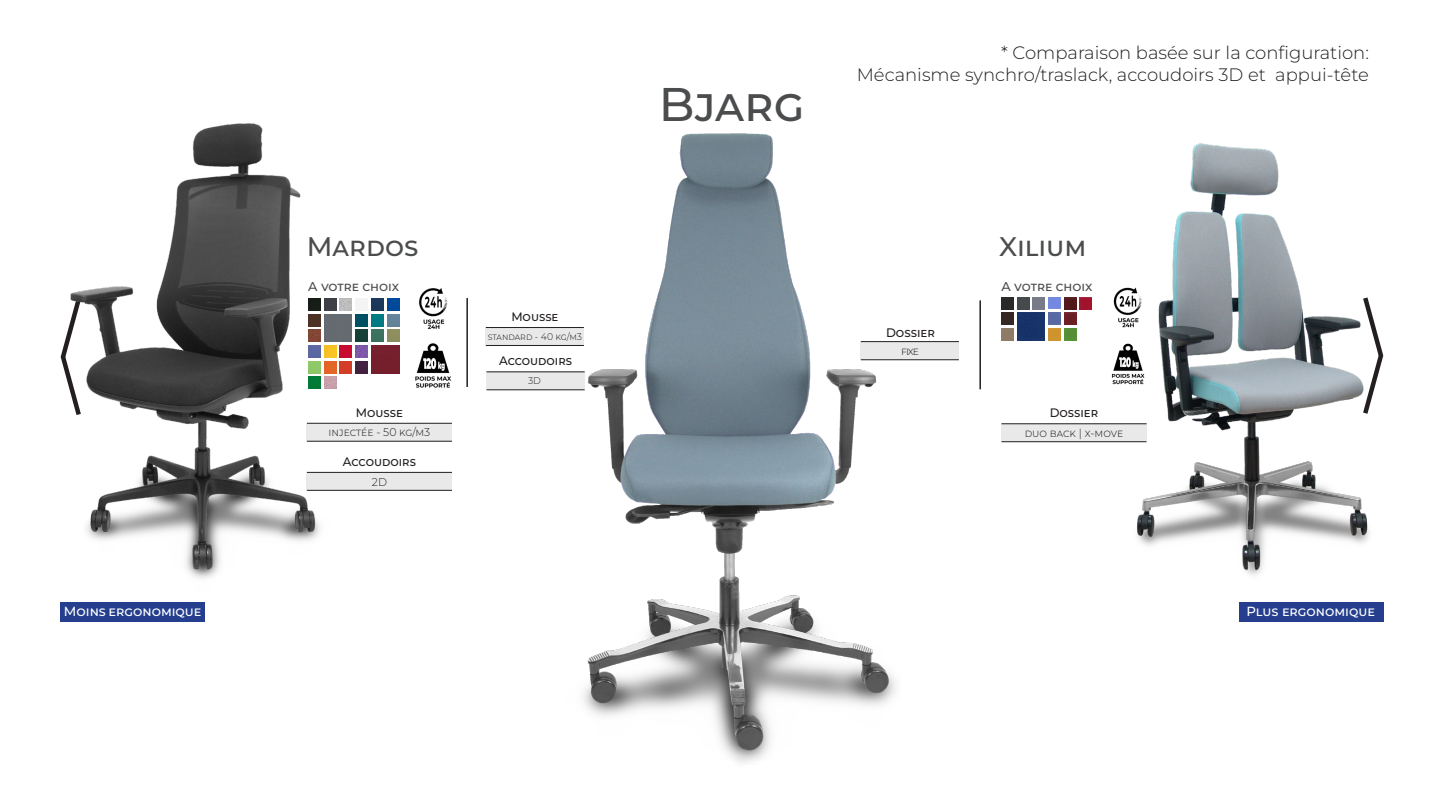
<style>
.page{position:relative;width:1440px;height:810px;background:#fff}
.page>*{position:absolute;margin:0;border:0;box-sizing:border-box;transform-origin:0 0}
.Familia{font:100 47.25px "Montserrat";color:#4b4c4d}
.Familia-2{font:100 26.85px "Montserrat";color:#4b4c4d}
.Familia-3{font:100 18px/21.6px "Montserrat";color:#231f20;text-align:right}
.Familia-4{font:100 13.2px "Montserrat";color:#fff}
.Familia-5{font:100 12.75px "Montserrat";color:#4b4c4d}
.t1{font:100 12.3px "Montserrat";color:#231f20}
.t2{font:100 11.25px "Montserrat";color:#231f20}
.t3{font:100 9.6px "Montserrat";color:#231f20}
</style>
<div class="page">
<div style="left:1239px;top:602px;width:144px;height:20px;background:#253f8e"></div>
<svg style="left:60px;top:345px;width:4px;height:24px"></svg>
<hr style="left:466px;top:298px;width:2px;height:89px;background:#231f20">
<hr style="left:979px;top:300px;width:2px;height:89px;background:#231f20">
<div style="left:61px;top:602px;width:144px;height:20px;background:#253f8e"></div>
<div style="left:861px;top:341px;width:98px;height:19px;background:#e9e9e9"></div>
<hr style="left:861px;top:359px;width:98px;height:1px;background:#231f20">
<img style="left:419px;top:288px;width:29px;height:41px">
<img style="left:415px;top:343px;width:37px;height:45px">
<div style="left:307px;top:423px;width:145px;height:18px;background:#e9e9e9"></div>
<hr style="left:307px;top:423px;width:145px;height:1px;background:#231f20">
<hr style="left:307px;top:441px;width:145px;height:1px;background:#231f20">
<img style="left:1113px;top:287px;width:17px;height:41px">
<img style="left:1111px;top:343px;width:19px;height:42px">
<div style="left:486px;top:327px;width:98px;height:18px;background:#e9e9e9"></div>
<hr style="left:486px;top:327px;width:98px;height:1px;background:#231f20">
<hr style="left:486px;top:345px;width:98px;height:1px;background:#231f20">
<div style="left:1001px;top:423px;width:145px;height:19px;background:#e9e9e9"></div>
<hr style="left:1001px;top:423px;width:145px;height:1px;background:#231f20">
<hr style="left:1001px;top:441px;width:145px;height:1px;background:#231f20">
<div style="left:307px;top:472px;width:145px;height:18px;background:#e9e9e9"></div>
<hr style="left:307px;top:472px;width:145px;height:1px;background:#231f20">
<hr style="left:307px;top:490px;width:145px;height:1px;background:#231f20">
<img style="left:1130px;top:143px;width:254px;height:433px">
<svg style="left:1001px;top:297px;width:91px;height:43px"></svg>
<img style="left:547px;top:133px;width:354px;height:630px">
<img style="left:64px;top:123px;width:278px;height:456px">
<svg style="left:308px;top:298px;width:91px;height:91px"></svg>
<hr style="left:861px;top:341px;width:98px;height:1px;background:#231f20">
<div style="left:486px;top:372px;width:99px;height:18px;background:#e9e9e9"></div>
<hr style="left:486px;top:372px;width:99px;height:1px;background:#231f20">
<hr style="left:486px;top:390px;width:99px;height:1px;background:#231f20">
<p class="Familia-3" style="left:857px;top:41px;width:514px">* Comparaison basée sur la configuration:<br>Mécanisme synchro/traslack, accoudoirs 3D et appui-tête</p>
<p class="Familia" style="left:659px;top:73px;width:147px">Bjarg</p>
<p class="Familia-2" style="left:307px;top:228px;width:113px">Mardos</p>
<p class="Familia-2" style="left:999px;top:228px;width:89px">Xilium</p>
<p class="Familia-5" style="left:308px;top:278px;width:92px">A votre choix</p>
<p class="Familia-5" style="left:1001px;top:278px;width:92px">A votre choix</p>
<p class="t1" style="left:511px;top:309px;width:49px">Mousse</p>
<p class="t3" style="left:488px;top:330px;width:96px">standard - 40 kg/m3</p>
<p class="t1" style="left:499px;top:353px;width:75px">Accoudoirs</p>
<p class="t3" style="left:528px;top:374px;width:14px">3D</p>
<p class="t1" style="left:886px;top:325px;width:50px">Dossier</p>
<p class="t2" style="left:901px;top:343px;width:19px">fixe</p>
<p class="t1" style="left:356px;top:404px;width:49px">Mousse</p>
<p class="t2" style="left:328px;top:425px;width:103px">inj ectée - 50 kg/m3</p>
<p class="t1" style="left:1050px;top:405px;width:50px">Dossier</p>
<p class="t2" style="left:1024px;top:425px;width:100px">duo back | x-move</p>
<p class="t1" style="left:343px;top:453px;width:75px">Accoudoirs</p>
<p class="t2" style="left:372px;top:474px;width:17px">2D</p>
<p class="Familia-4" style="left:64px;top:602px;width:139px">Moins ergonomique</p>
<p class="Familia-4" style="left:1246px;top:603px;width:130px">Plus ergonomique</p>
</div>
